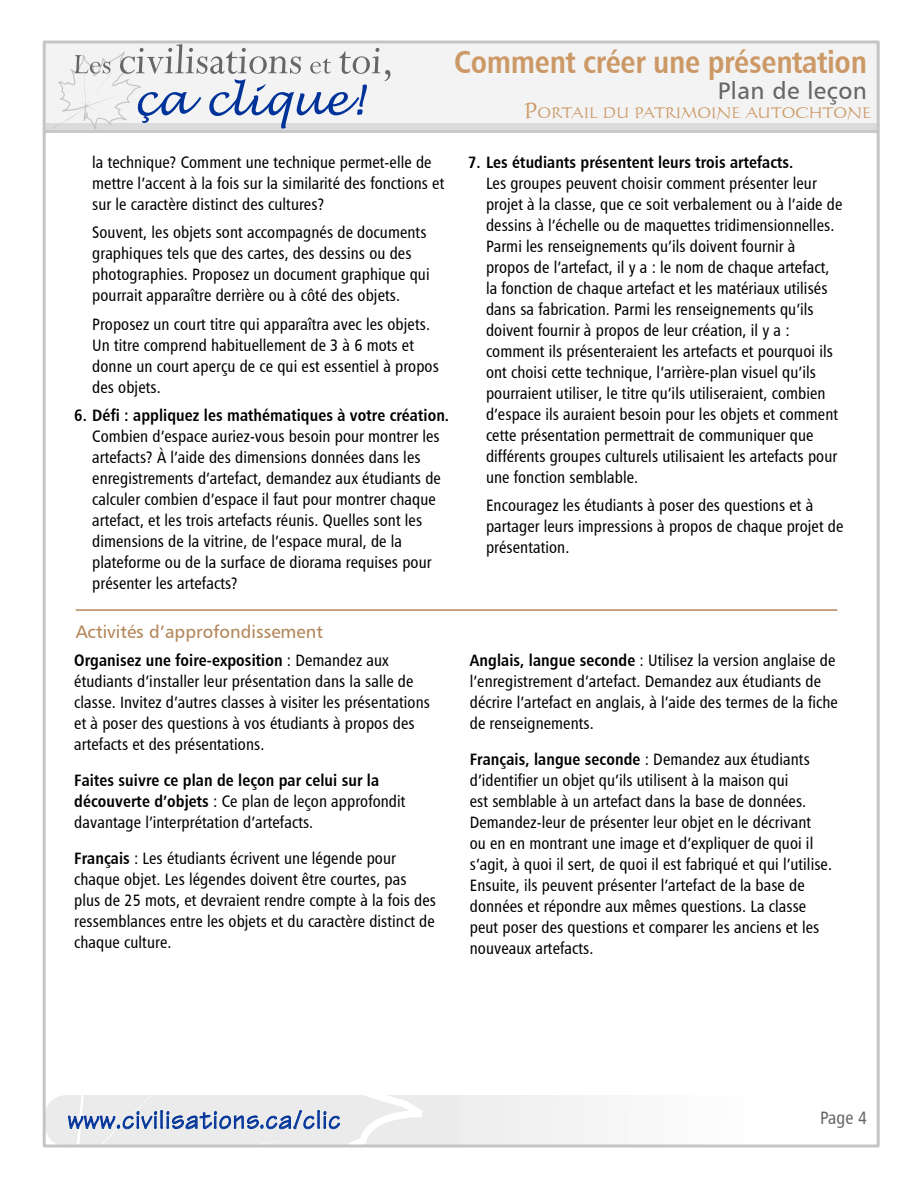
<style>
.page{position:relative;width:918px;height:1188px;background:#fff}
.page>*{position:absolute;margin:0;border:0;box-sizing:border-box;transform-origin:0 0}
.t1{font:31.5px "Humanist 777 BT Bold Condensed B";letter-spacing:-.01em;color:#c96}
.t2{font:27px "Technical Plain";letter-spacing:.03em;color:#039}
.t3{font:24px "Humanist 777 BT Roman B";letter-spacing:.02em;color:#666}
.Heading_1_rule_above{font:18px "Humanist 777 BT Roman B";color:#b38659}
.t4{font:18px "Humanist 777 BT Roman Condensed B";color:#666}
.Bullets_NumberedList{font:16.5px/21px "Humanist 777 BT Roman Condensed B";letter-spacing:.005em;color:#000}
.Text{font:16.5px/21px "Humanist 777 BT Roman Condensed B";letter-spacing:.005em;color:#000}
.t5{font:14.7px "Calligraphic 421 BT Roman B";color:#c96}
.s1{font-size:21px}
.s2{font-family:"Humanist 777 BT Bold Condensed B"}
</style>
<div class="page">
<div style="left:44px;top:52px;width:834px;height:81px;background:#c9c9c9"></div>
<svg style="left:47px;top:122px;width:829px;height:8px;background:#ddd"></svg>
<div style="left:44px;top:43px;width:834px;height:79px;background:#f3f3f3"></div>
<svg style="left:45px;top:1095px;width:834px;height:51px"></svg>
<svg style="left:54px;top:44px;width:337px;height:86px"></svg>
<hr style="left:76px;top:609px;width:761px;height:2px;background:#b38659">
<h1 class="t1" style="left:454px;top:43px;width:414px">Comment créer une présentation</h1>
<h3 class="t3" style="left:718px;top:75px;width:151px">Plan de leçon</h3>
<p class="t5" style="left:524px;top:103px;width:349px"><span class="s1">P</span>ORTAIL DU PATRIMOINE AUTOCHTONE</p>
<p class="Bullets_NumberedList" style="left:92px;top:151px;width:354px">la technique? Comment une technique permet-elle de mettre l’accent à la fois sur la similarité des fonctions et sur le caractère distinct des cultures?</p>
<p class="Bullets_NumberedList" style="left:92px;top:222px;width:339px">Souvent, les objets sont accompagnés de documents graphiques tels que des cartes, des dessins ou des photographies. Proposez un document graphique qui pourrait apparaître derrière ou à côté des objets.</p>
<p class="Bullets_NumberedList" style="left:92px;top:313px;width:348px">Proposez un court titre qui apparaîtra avec les objets.<br>Un titre comprend habituellement de 3 à 6 mots et donne un court aperçu de ce qui est essentiel à propos des objets.</p>
<p class="Bullets_NumberedList" style="left:92px;top:405px;width:358px;text-indent:-18px"><span class="s2">6. Défi : appliquez les mathématiques à votre création.<br></span>Combien d’espace auriez-vous besoin pour montrer les artefacts? À l’aide des dimensions données dans les enregistrements d’artefact, demandez aux étudiants de calculer combien d’espace il faut pour montrer chaque artefact, et les trois artefacts réunis. Quelles sont les dimensions de la vitrine, de l’espace mural, de la plateforme ou de la surface de diorama requises pour présenter les artefacts?</p>
<p class="Heading_1_rule_above" style="left:76px;top:620px;width:249px">Activités d’approfondissement</p>
<p class="Text" style="left:74px;top:649px;width:357px"><span class="s2">Organisez une foire-exposition</span> : Demandez aux étudiants d’installer leur présentation dans la salle de classe. Invitez d’autres classes à visiter les présentations et à poser des questions à vos étudiants à propos des artefacts et des présentations.</p>
<p class="Text" style="left:74px;top:769px;width:333px"><span class="s2">Faites suivre ce plan de leçon par celui sur la découverte d’objets</span> : Ce plan de leçon approfondit davantage l’interprétation d’artefacts.</p>
<p class="Text" style="left:74px;top:847px;width:363px"><span class="s2">Français</span> : Les étudiants écrivent une légende pour chaque objet. Les légendes doivent être courtes, pas plus de 25 mots, et devraient rendre compte à la fois des ressemblances entre les objets et du caractère distinct de chaque culture.</p>
<p class="Bullets_NumberedList" style="left:486px;top:151px;width:358px;text-indent:-18px"><span class="s2">7. Les étudiants présentent leurs trois artefacts.<br></span>Les groupes peuvent choisir comment présenter leur projet à la classe, que ce soit verbalement ou à l’aide de dessins à l’échelle ou de maquettes tridimensionnelles.<br>Parmi les renseignements qu’ils doivent fournir à propos de l’artefact, il y a : le nom de chaque artefact, la fonction de chaque artefact et les matériaux utilisés dans sa fabrication. Parmi les renseignements qu’ils doivent fournir à propos de leur création, il y a : comment ils présenteraient les artefacts et pourquoi ils ont choisi cette technique, l’arrière-plan visuel qu’ils pourraient utiliser, le titre qu’ils utiliseraient, combien d’espace ils auraient besoin pour les objets et comment cette présentation permettrait de communiquer que différents groupes culturels utilisaient les artefacts pour une fonction semblable.</p>
<p class="Bullets_NumberedList" style="left:486px;top:495px;width:359px">Encouragez les étudiants à poser des questions et à partager leurs impressions à propos de chaque projet de présentation.</p>
<p class="Text" style="left:470px;top:649px;width:370px"><span class="s2">Anglais, langue seconde</span> : Utilisez la version anglaise de l’enregistrement d’artefact. Demandez aux étudiants de décrire l’artefact en anglais, à l’aide des termes de la fiche de renseignements.</p>
<p class="Text" style="left:470px;top:748px;width:364px"><span class="s2">Français, langue seconde</span> : Demandez aux étudiants d’identifier un objet qu’ils utilisent à la maison qui<br>est semblable à un artefact dans la base de données.<br>Demandez-leur de présenter leur objet en le décrivant<br>ou en en montrant une image et d’expliquer de quoi il s’agit, à quoi il sert, de quoi il est fabriqué et qui l’utilise.<br>Ensuite, ils peuvent présenter l’artefact de la base de données et répondre aux mêmes questions. La classe peut poser des questions et comparer les anciens et les nouveaux artefacts.</p>
<h2 class="t2" style="left:68px;top:1103px;width:274px">www.civilisations.ca/clic</h2>
<p class="t4" style="left:820px;top:1107px;width:48px">Page 4</p>
</div>
